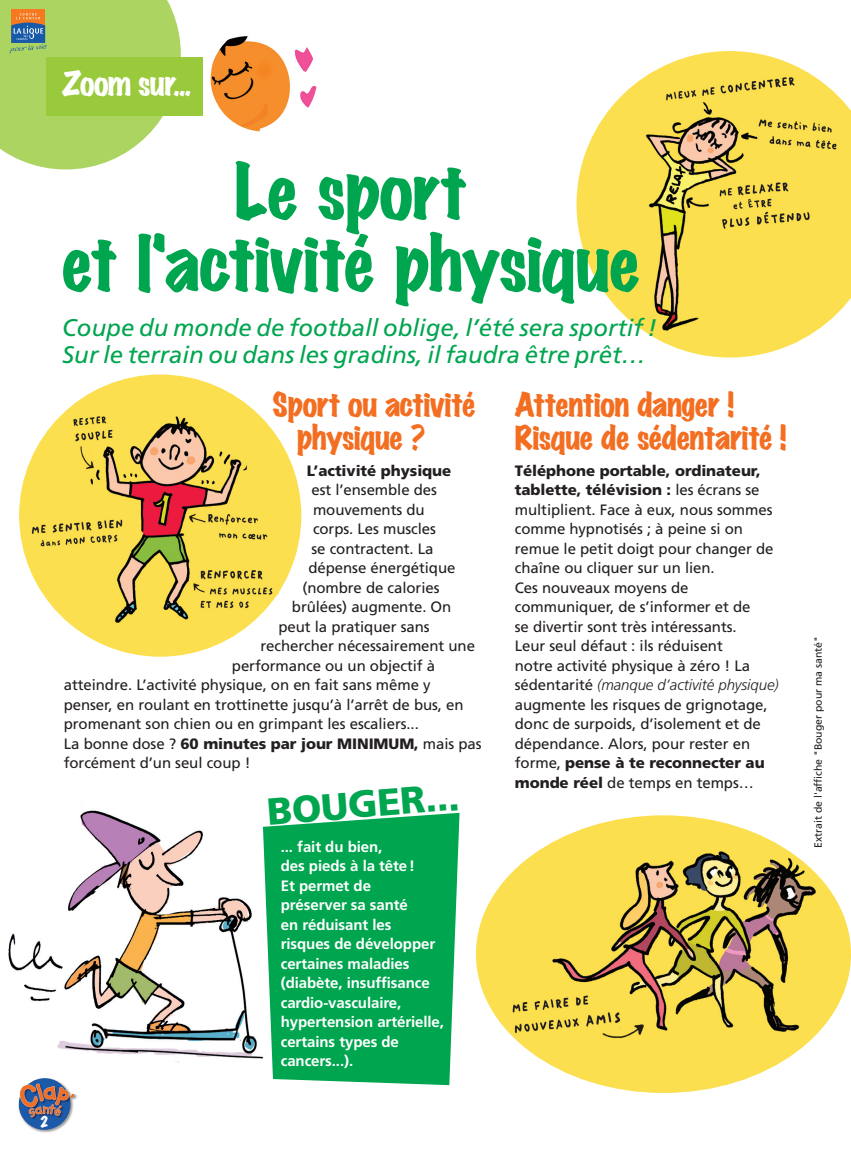
<style>
.page{position:relative;width:851px;height:1149px;background:#fff}
.page>*{position:absolute;margin:0;border:0;box-sizing:border-box;transform-origin:0 0}
.t1{font:expanded 69px/72px "Marker Felt";letter-spacing:-.015em;color:#00a54f;text-align:center}
.t2{font:900 37.8px "Frutiger";color:#00a54f}
.t3{font:expanded 30px/33px "Marker Felt";letter-spacing:-.02em;color:#f36e21}
.t4{font:expanded 30px "Marker Felt";letter-spacing:-.02em;color:#fff}
.t5{font:italic 24px/27px "Frutiger CE";color:#00a54f}
.t6{font:15px/19.5px "Frutiger";letter-spacing:-.005em;color:#231f20}
.t7{font:700 15px/19.5px "Frutiger";letter-spacing:-.005em;color:#fff}
.t8{font:900 15px "Frutiger";letter-spacing:-.005em;color:#231f20}
.t9{font:expanded 13.5px "Marker Felt";color:#fff}
.t10{font:10.5px "Frutiger";letter-spacing:-.005em;color:#231f20}
.s1{font-weight:400}
.s2{font-weight:900}
.s3{font-weight:300;font-style:italic}
</style>
<div class="page">
<img style="left:210px;top:36px;width:107px;height:95px">
<img style="left:8px;top:810px;width:255px;height:253px">
<svg style="left:850px;top:940px;width:1px;height:28px"></svg>
<svg style="left:0;top:0;width:181px;height:169px"></svg>
<div style="left:47px;top:57px;width:156px;height:59px;background:#99ca3b"></div>
<div style="left:18px;top:1077px;width:60px;height:55px;background:#231f20;opacity:.45"></div>
<img style="left:18px;top:1077px;width:56px;height:52px">
<div style="left:19px;top:374px;width:282px;height:282px;background:#fcdf4e;border-radius:50%"></div>
<img style="left:24px;top:412px;width:254px;height:214px">
<div style="left:476px;top:815px;width:374px;height:277px;background:#fcdf4e;border-radius:50%"></div>
<img style="left:507px;top:848px;width:318px;height:202px">
<svg style="left:263px;top:812px;width:196px;height:272px;fill:#00a54f"></svg>
<svg style="left:576px;top:51px;width:274px;height:306px;fill:#fcdf4e"></svg>
<img style="left:640px;top:71px;width:201px;height:266px">
<p class="t4" style="left:62px;top:68px;width:130px">Zoom sur...</p>
<p class="t1" style="left:62px;top:159px;width:580px">Le sport<br>et l'activité physique</p>
<p class="t5" style="left:62px;top:313px;width:596px">Coupe du monde de football oblige, l’été sera sportif !<br>Sur le terrain ou dans les gradins, il faudra être prêt…</p>
<p class="t3" style="left:296px;top:389px;width:180px;text-indent:-24px">Sport ou activité physique ?</p>
<p class="t8" style="left:307px;top:461px;width:146px">L’activité physique</p>
<p class="t6" style="left:311px;top:480px;width:127px">est l’ensemble des</p>
<p class="t6" style="left:313px;top:499px;width:113px">mouvements du</p>
<p class="t6" style="left:313px;top:519px;width:124px">corps. Les muscles</p>
<p class="t6" style="left:311px;top:538px;width:124px">se contractent. La</p>
<p class="t6" style="left:308px;top:558px;width:148px">dépense énergétique</p>
<p class="t6" style="left:302px;top:577px;width:138px">(nombre de calories</p>
<p class="t6" style="left:292px;top:597px;width:161px">brûlées) augmente. On</p>
<p class="t6" style="left:278px;top:616px;width:153px">peut la pratiquer sans</p>
<p class="t6" style="left:260px;top:636px;width:216px">rechercher nécessairement une</p>
<p class="t6" style="left:232px;top:655px;width:205px">performance ou un objectif à</p>
<p class="t6" style="left:64px;top:675px;width:368px">atteindre. L’activité physique, on en fait sans même y</p>
<p class="t6" style="left:64px;top:694px;width:401px">penser, en roulant en trottinette jusqu’à l’arrêt de bus, en</p>
<p class="t6" style="left:64px;top:714px;width:356px">promenant son chien ou en grimpant les escaliers...</p>
<p class="t8" style="left:64px;top:734px;width:419px"><span class="s1">La bonne dose ?</span> 60 minutes par jour MINIMUM, <span class="s1">mais pas</span></p>
<p class="t6" style="left:64px;top:753px;width:188px">forcément d’un seul coup !</p>
<p class="t2" style="left:266px;top:787px;width:194px;rotate:-4deg">Bouger...</p>
<p class="t7" style="left:281px;top:836px;width:165px">... fait du bien,<br>des pieds à la tête!<br>Et permet de<br>préserver sa santé<br>en réduisant les risques de développer certaines maladies (diabète, insuffisance cardio-vasculaire, hypertension artérielle, certains types de cancers...).</p>
<p class="t3" style="left:514px;top:389px;width:273px">Attention danger !<br>Risque de sédentarité !</p>
<p class="t6" style="left:514px;top:460px;width:265px"><span class="s2">Téléphone portable, ordinateur, tablette, télévision :</span> les écrans se multiplient. Face à eux, nous sommes comme hypnotisés ; à peine si on remue le petit doigt pour changer de chaîne ou cliquer sur un lien.<br>Ces nouveaux moyens de communiquer, de s’informer et de<br>se divertir sont très intéressants.<br>Leur seul défaut : ils réduisent<br>notre activité physique à zéro ! La sédentarité <span class="s3">(manque d’activité physique) </span>augmente les risques de grignotage, donc de surpoids, d’isolement et de dépendance. Alors, pour rester en forme, <span class="s2">pense à te reconnecter au monde réel</span> de temps en temps…</p>
<p class="t9" style="left:40px;top:1114px;width:10px">2</p>
<p class="t10" style="left:811px;top:847px;width:213px;rotate:-90deg">Extrait de l'affiche "Bouger pour ma santé"</p>
</div>
